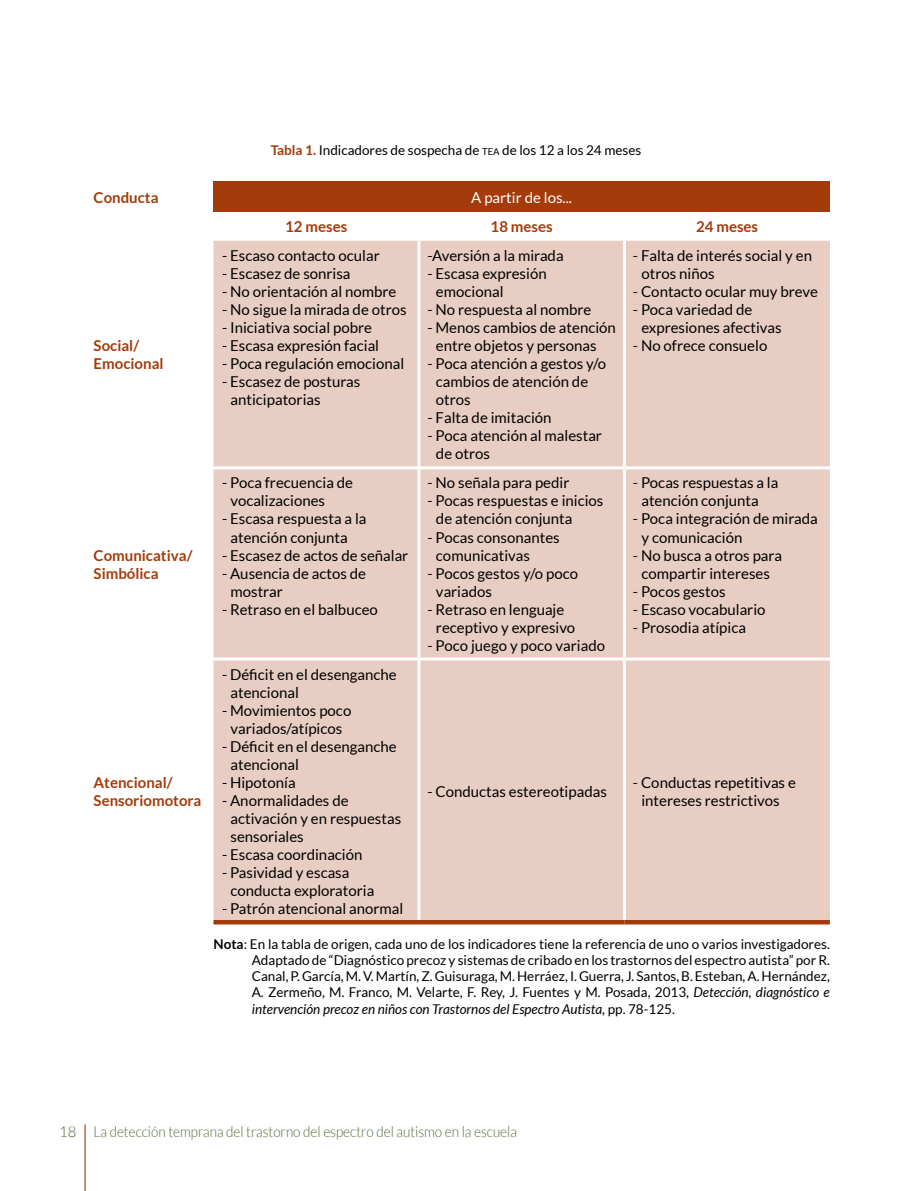
<style>
.page{position:relative;width:915px;height:1191px;background:#fff}
.page>*{position:absolute;margin:0;border:0;box-sizing:border-box;transform-origin:0 0}
.t1{font:15px/18px "Lato";color:#000}
.t2{font:700 15px/18px "Lato";color:#a43b0a}
.t3{font:300 15px "Lato";color:#4e6a37}
.t4{font:15px "Lato";color:#fff}
.t5{font:13.5px/16.2px "Lato";color:#000;text-align:justify}
.s1{font-weight:700;color:#a43b0a}
.s2{font-size:9.45px}
.s3{font-weight:700}
.s4{font-style:italic}
</style>
<div class="page">
<hr style="left:84px;top:1124px;width:2px;height:67px;background:#a43b0a">
<div style="left:213px;top:182px;width:616px;height:30px;background:#a43b0a"></div>
<div style="left:213px;top:241px;width:616px;height:679px;background:#e8cec2"></div>
<hr style="left:417px;top:241px;width:3px;height:225px;background:#fff">
<hr style="left:622px;top:241px;width:3px;height:225px;background:#fff">
<hr style="left:213px;top:466px;width:206px;height:3px;background:#fff">
<hr style="left:419px;top:466px;width:205px;height:3px;background:#fff">
<hr style="left:417px;top:469px;width:3px;height:188px;background:#fff">
<hr style="left:624px;top:466px;width:205px;height:3px;background:#fff">
<hr style="left:622px;top:469px;width:3px;height:188px;background:#fff">
<hr style="left:213px;top:657px;width:206px;height:3px;background:#fff">
<hr style="left:419px;top:657px;width:205px;height:3px;background:#fff">
<hr style="left:417px;top:660px;width:3px;height:260px;background:#fff">
<hr style="left:624px;top:657px;width:205px;height:3px;background:#fff">
<hr style="left:622px;top:660px;width:3px;height:260px;background:#fff">
<hr style="left:213px;top:920px;width:206px;height:4px;background:#a43b0a">
<hr style="left:419px;top:920px;width:205px;height:4px;background:#a43b0a">
<hr style="left:624px;top:920px;width:205px;height:4px;background:#a43b0a">
<p class="t5" style="left:270px;top:141px;width:372px"><span class="s1">Tabla 1.</span> Indicadores de sospecha de <span class="s2">tea</span> de los 12 a los 24 meses</p>
<p class="t2" style="left:94px;top:188px;width:66px">Conducta</p>
<p class="t4" style="left:471px;top:189px;width:102px">A partir de los...</p>
<p class="t2" style="left:285px;top:217px;width:64px">12 meses</p>
<p class="t2" style="left:490px;top:217px;width:64px">18 meses</p>
<p class="t2" style="left:695px;top:217px;width:64px">24 meses</p>
<p class="t2" style="left:94px;top:337px;width:71px">Social/<br>Emocional</p>
<p class="t2" style="left:94px;top:546px;width:100px">Comunicativa/<br>Simbólica</p>
<p class="t2" style="left:94px;top:773px;width:109px">Atencional/<br>Sensoriomotora</p>
<p class="t1" style="left:222px;top:247px;width:159px">- Escaso contacto ocular</p>
<p class="t1" style="left:222px;top:265px;width:130px">- Escasez de sonrisa</p>
<p class="t1" style="left:222px;top:283px;width:176px">- No orientación al nombre</p>
<p class="t1" style="left:222px;top:301px;width:186px">- No sigue la mirada de otros</p>
<p class="t1" style="left:222px;top:319px;width:151px">- Iniciativa social pobre</p>
<p class="t1" style="left:222px;top:337px;width:158px">- Escasa expresión facial</p>
<p class="t1" style="left:222px;top:355px;width:184px">- Poca regulación emocional</p>
<p class="t1" style="left:230px;top:373px;width:131px;text-indent:-9px">- Escasez de posturas anticipatorias</p>
<p class="t1" style="left:230px;top:474px;width:124px;text-indent:-9px">- Poca frecuencia de vocalizaciones</p>
<p class="t1" style="left:230px;top:510px;width:137px;text-indent:-9px">- Escasa respuesta a la atención conjunta</p>
<p class="t1" style="left:222px;top:546px;width:188px">- Escasez de actos de señalar</p>
<p class="t1" style="left:230px;top:564px;width:137px;text-indent:-9px">- Ausencia de actos de mostrar</p>
<p class="t1" style="left:222px;top:600px;width:157px">- Retraso en el balbuceo</p>
<p class="t1" style="left:230px;top:665px;width:168px;text-indent:-9px">- Déficit en el desenganche atencional</p>
<p class="t1" style="left:222px;top:701px;width:131px;text-align:center">- Movimientos poco variados/atípicos</p>
<p class="t1" style="left:230px;top:737px;width:168px;text-indent:-9px">- Déficit en el desenganche atencional</p>
<p class="t1" style="left:222px;top:773px;width:75px">- Hipotonía</p>
<p class="t1" style="left:230px;top:791px;width:172px;text-indent:-9px">- Anormalidades de activación y en respuestas sensoriales</p>
<p class="t1" style="left:222px;top:845px;width:142px">- Escasa coordinación</p>
<p class="t1" style="left:230px;top:863px;width:145px;text-indent:-9px">- Pasividad y escasa conducta exploratoria</p>
<p class="t1" style="left:222px;top:899px;width:183px">- Patrón atencional anormal</p>
<p class="t1" style="left:427px;top:247px;width:138px">-Aversión a la mirada</p>
<p class="t1" style="left:436px;top:265px;width:112px;text-indent:-9px">- Escasa expresión emocional</p>
<p class="t1" style="left:427px;top:301px;width:165px">- No respuesta al nombre</p>
<p class="t1" style="left:436px;top:319px;width:181px;text-indent:-9px">- Menos cambios de atención entre objetos y personas</p>
<p class="t1" style="left:436px;top:355px;width:172px;text-indent:-9px">- Poca atención a gestos y/o cambios de atención de otros</p>
<p class="t1" style="left:427px;top:409px;width:125px">- Falta de imitación</p>
<p class="t1" style="left:436px;top:427px;width:167px;text-indent:-9px">- Poca atención al malestar de otros</p>
<p class="t1" style="left:427px;top:474px;width:143px">- No señala para pedir</p>
<p class="t1" style="left:436px;top:492px;width:169px;text-indent:-9px">- Pocas respuestas e inicios de atención conjunta</p>
<p class="t1" style="left:436px;top:528px;width:125px;text-indent:-9px">- Pocas consonantes comunicativas</p>
<p class="t1" style="left:436px;top:564px;width:143px;text-indent:-9px">- Pocos gestos y/o poco variados</p>
<p class="t1" style="left:436px;top:600px;width:141px;text-indent:-9px">- Retraso en lenguaje receptivo y expresivo</p>
<p class="t1" style="left:427px;top:636px;width:179px">- Poco juego y poco variado</p>
<p class="t1" style="left:641px;top:247px;width:172px;text-indent:-9px">- Falta de interés social y en otros niños</p>
<p class="t1" style="left:632px;top:283px;width:186px">- Contacto ocular muy breve</p>
<p class="t1" style="left:641px;top:301px;width:142px;text-indent:-9px">- Poca variedad de expresiones afectivas</p>
<p class="t1" style="left:632px;top:337px;width:136px">- No ofrece consuelo</p>
<p class="t1" style="left:641px;top:474px;width:138px;text-indent:-9px">- Pocas respuestas a la atención conjunta</p>
<p class="t1" style="left:641px;top:510px;width:178px;text-indent:-9px">- Poca integración de mirada y comunicación</p>
<p class="t1" style="left:632px;top:546px;width:150px;text-align:center">- No busca a otros para compartir intereses</p>
<p class="t1" style="left:632px;top:582px;width:94px">- Pocos gestos</p>
<p class="t1" style="left:632px;top:600px;width:134px">- Escaso vocabulario</p>
<p class="t1" style="left:632px;top:618px;width:114px">- Prosodia atípica</p>
<p class="t1" style="left:427px;top:782px;width:181px">- Conductas estereotipadas</p>
<p class="t1" style="left:632px;top:773px;width:164px;text-align:center">- Conductas repetitivas e intereses restrictivos</p>
<p class="t5" style="left:252px;top:935px;width:579px;text-indent:-38px"><span class="s3">Nota</span>: En la tabla de origen, cada uno de los indicadores tiene la referencia de uno o varios investigadores.<br>Adaptado de “Diagnóstico precoz y sistemas de cribado en los trastornos del espectro autista” por R.<br>Canal, P. García, M. V. Martín, Z. Guisuraga, M. Herráez, I. Guerra, J. Santos, B. Esteban, A. Hernández, A. Zermeño, M. Franco, M. Velarte, F. Rey, J. Fuentes y M. Posada, 2013, <span class="s4">Detección, diagnóstico e intervención precoz en niños con Trastornos del Espectro Autista</span>, pp. 78-125.</p>
<p class="t3" style="left:59px;top:1123px;width:459px">18 La detección temprana del trastorno del espectro del autismo en la escuela</p>
</div>
